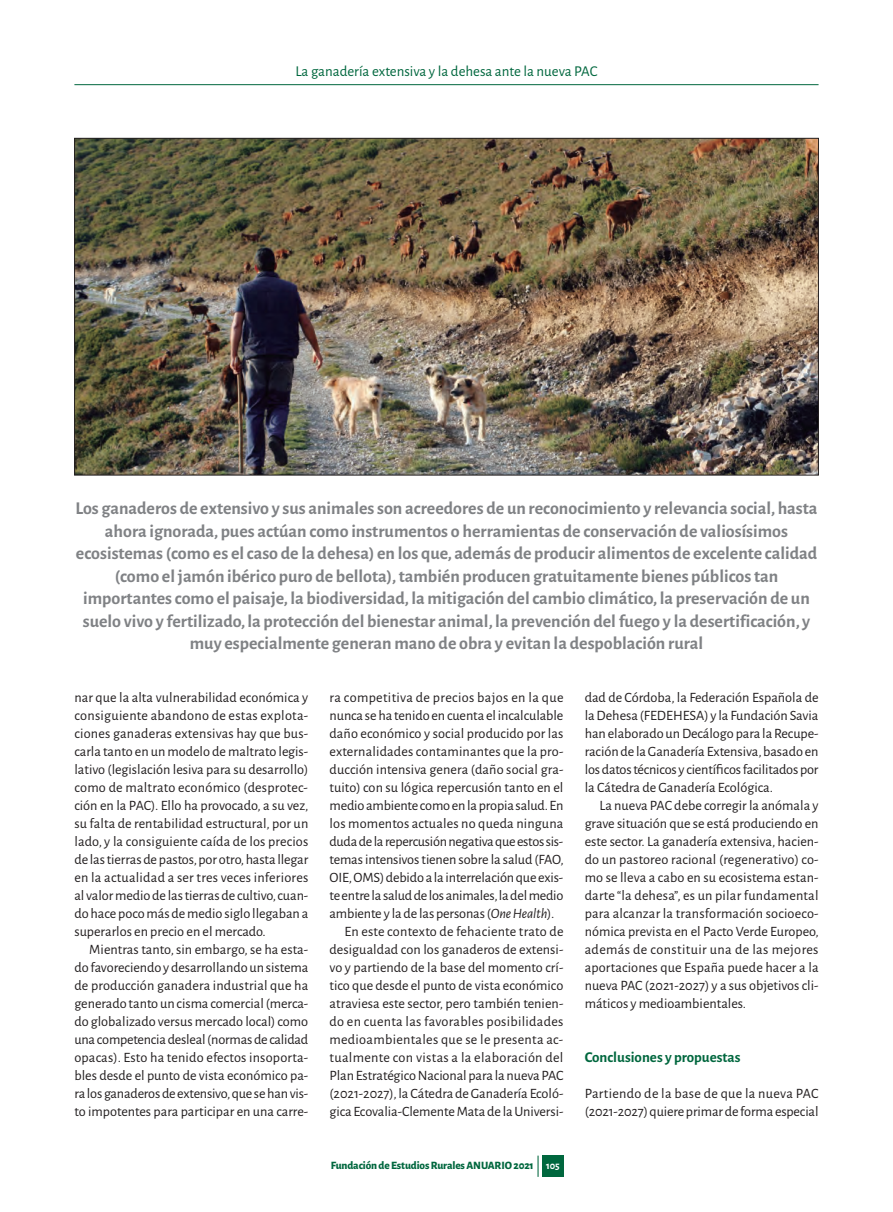
<style>
.page{position:relative;width:893px;height:1212px;background:#fff}
.page>*{position:absolute;margin:0;border:0;box-sizing:border-box;transform-origin:0 0}
.t1{font:700 18px/22.5px "Alegreya Sans";color:#808285;text-align:center}
.t2{font:15px "Alegreya Sans";color:#00673e}
.t3{font:700 15px "Alegreya Sans";color:#00673e}
.t4{font:14.25px/18px "Alegreya Sans";color:#231f20;text-align:justify}
.t5{font:14.25px "Alegreya Sans";letter-spacing:.02em;color:#231f20}
.t6{font:14.25px "Alegreya Sans";letter-spacing:.025em;color:#231f20}
.t7{font:14.25px "Alegreya Sans";letter-spacing:-.02em;color:#231f20}
.t8{font:800 11.25px "Alegreya Sans";letter-spacing:-.01em;color:#00673e}
.s1{font-style:italic}
.s2{font-weight:700;font-size:10.5px;color:#fff}
</style>
<div class="page">
<div style="left:542px;top:1155px;width:22px;height:22px;background:#00673e"></div>
<hr style="left:537px;top:1155px;width:2px;height:22px;background:#00673e">
<hr style="left:74px;top:84px;width:744px;height:1px;background:#00673e">
<img style="left:76px;top:140px;width:741px;height:333px">
<p class="t2" style="left:295px;top:65px;width:304px">La ganadería extensiva y la dehesa ante la nueva PAC</p>
<p class="t1" style="left:75px;top:498px;width:744px">Los ganaderos de extensivo y sus animales son acreedores de un reconocimiento y relevancia social, hasta ahora ignorada, pues actúan como instrumentos o herramientas de conservación de valiosísimos ecosistemas (como es el caso de la dehesa) en los que, además de producir alimentos de excelente calidad (como el jamón ibérico puro de bellota), también producen gratuitamente bienes públicos tan importantes como el paisaje, la biodiversidad, la mitigación del cambio climático, la preservación de un suelo vivo y fertilizado, la protección del bienestar animal, la prevención del fuego y la desertificación, y muy especialmente generan mano de obra y evitan la despoblación rural</p>
<p class="t4" style="left:74px;top:689px;width:236px">nar que la alta vulnerabilidad económica y consiguiente abandono de estas explota&shy;ciones ganaderas extensivas hay que bus&shy;carla tanto en un modelo de maltrato legis&shy;lativo (legislación lesiva para su desarrollo) como de maltrato económico (desprotec&shy;ción en la PAC). Ello ha provocado, a su vez, su falta de rentabilidad estructural, por un lado, y la consiguiente caída de los precios de las tierras de pastos, por otro, hasta llegar en la actualidad a ser tres veces inferiores al valor medio de las tierras de cultivo, cuan&shy;do hace poco más de medio siglo llegaban a superarlos en precio en el mercado.</p>
<p class="t4" style="left:74px;top:941px;width:235px;text-indent:15px">Mientras tanto, sin embargo, se ha esta&shy;do favoreciendo y desarrollando un sistema de producción ganadera industrial que ha generado tanto un cisma comercial (merca&shy;do globalizado versus mercado local) como una competencia desleal (normas de calidad opacas). Esto ha tenido efectos insoporta&shy;bles desde el punto de vista económico pa&shy;ra los ganaderos de extensivo, que se han vis&shy;to impotentes para participar en una carre-</p>
<p class="t6" style="left:330px;top:692px;width:235px">ra competitiva de precios bajos en la que</p>
<p class="t4" style="left:330px;top:707px;width:235px">nunca se ha tenido en cuenta el incalculable</p>
<p class="t4" style="left:330px;top:725px;width:235px">daño económico y social producido por las</p>
<p class="t4" style="left:330px;top:743px;width:235px">externalidades contaminantes que la pro-</p>
<p class="t4" style="left:330px;top:761px;width:235px">ducción intensiva genera (daño social gra-</p>
<p class="t4" style="left:330px;top:779px;width:235px">tuito) con su lógica repercusión tanto en el</p>
<p class="t4" style="left:330px;top:797px;width:235px">medio ambiente como en la propia salud. En</p>
<p class="t4" style="left:330px;top:815px;width:235px">los momentos actuales no queda ninguna</p>
<p class="t7" style="left:330px;top:836px;width:235px">duda de la repercusión negativa que estos sis-</p>
<p class="t4" style="left:330px;top:851px;width:236px">temas intensivos tienen sobre la salud (FAO,</p>
<p class="t4" style="left:330px;top:869px;width:235px">OIE, OMS) debido a la interrelación que exis-</p>
<p class="t4" style="left:330px;top:887px;width:235px">te entre la salud de los animales, la del medio</p>
<p class="t4" style="left:330px;top:905px;width:226px">ambiente y la de las personas (<span class="s1">One Health</span>).</p>
<p class="t4" style="left:344px;top:923px;width:221px">En este contexto de fehaciente trato de</p>
<p class="t4" style="left:330px;top:941px;width:235px">desigualdad con los ganaderos de extensi-</p>
<p class="t4" style="left:330px;top:959px;width:235px">vo y partiendo de la base del momento crí-</p>
<p class="t4" style="left:330px;top:977px;width:235px">tico que desde el punto de vista económico</p>
<p class="t4" style="left:330px;top:995px;width:235px">atraviesa este sector, pero también tenien-</p>
<p class="t5" style="left:330px;top:1016px;width:235px">do en cuenta las favorables posibilidades</p>
<p class="t5" style="left:330px;top:1034px;width:235px">medioambientales que se le presenta ac-</p>
<p class="t6" style="left:330px;top:1052px;width:235px">tualmente con vistas a la elaboración del</p>
<p class="t4" style="left:330px;top:1067px;width:235px">Plan Estratégico Nacional para la nueva PAC</p>
<p class="t4" style="left:330px;top:1085px;width:235px">(2021-2027), la Cátedra de Ganadería Ecoló-</p>
<p class="t4" style="left:330px;top:1103px;width:235px">gica Ecovalia-Clemente Mata de la Universi-</p>
<p class="t8" style="left:331px;top:1159px;width:230px">Fundación de Estudios Rurales ANUARIO 2021 <span class="s2">105</span></p>
<p class="t4" style="left:585px;top:689px;width:235px">dad de Córdoba, la Federación Española de la Dehesa (FEDEHESA) y la Fundación Savia han elaborado un Decálogo para la Recupe&shy;ración de la Ganadería Extensiva, basado en los datos técnicos y científicos facilitados por la Cátedra de Ganadería Ecológica.</p>
<p class="t4" style="left:585px;top:797px;width:236px;text-indent:15px">La nueva PAC debe corregir la anómala y grave situación que se está produciendo en este sector. La ganadería extensiva, hacien&shy;do un pastoreo racional (regenerativo) co&shy;mo se lleva a cabo en su ecosistema estan&shy;darte “la dehesa”, es un pilar fundamental para alcanzar la transformación socioeco&shy;nómica prevista en el Pacto Verde Europeo, además de constituir una de las mejores aportaciones que España puede hacer a la nueva PAC (2021-2027) y a sus objetivos cli&shy;máticos y medioambientales.</p>
<p class="t3" style="left:585px;top:1051px;width:157px">Conclusiones y propuestas</p>
<p class="t4" style="left:585px;top:1085px;width:235px">Partiendo de la base de que la nueva PAC (2021-2027) quiere primar de forma especial</p>
</div>
